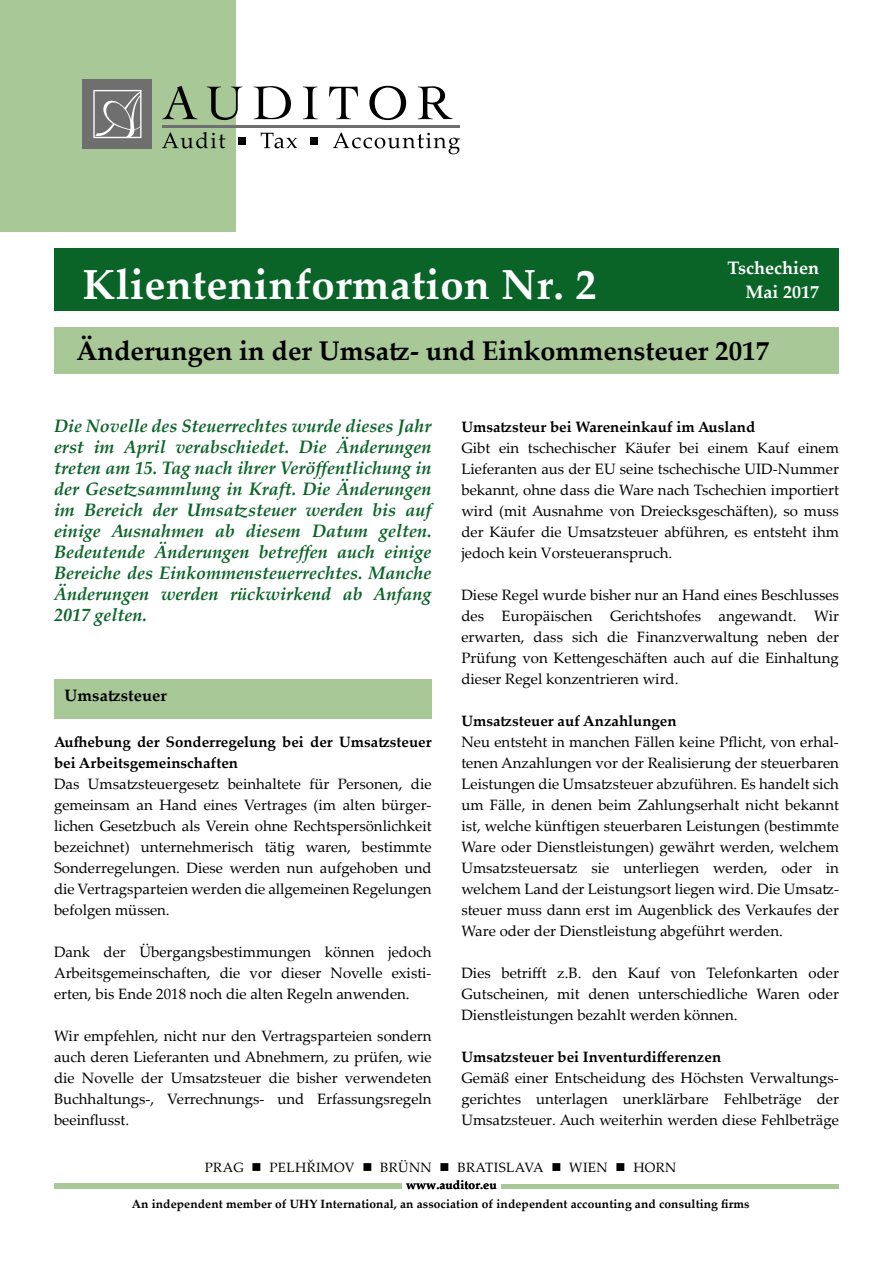
<style>
.page{position:relative;width:893px;height:1263px;background:#fff}
.page>*{position:absolute;margin:0;border:0;box-sizing:border-box;transform-origin:0 0}
.t1{font:700 42px "Palatino Linotype";letter-spacing:.01em;color:#fff}
.t2{font:700 27px "Palatino Linotype";color:#000}
.t3{font:italic 700 18px/21px "Palatino Linotype";color:#0a6428;text-align:justify}
.t4{font:700 18px/24px "Palatino Linotype";color:#fff;text-align:right}
.t5{font:700 16.5px "Palatino Linotype";letter-spacing:.005em;color:#000}
.t6{font:15px/21px "Palatino Linotype";color:#000;text-align:justify}
.t7{font:700 15px/21px "Palatino Linotype";color:#000}
.t8{font:13.5px "Palatino Linotype";letter-spacing:.025em;color:#000}
.t9{font:700 12px/19px "Palatino Linotype";letter-spacing:.01em;color:#000}
</style>
<div class="page">
<div style="left:54px;top:1184px;width:347px;height:5px;background:#a8c898"></div>
<div style="left:501px;top:1184px;width:338px;height:5px;background:#a8c898"></div>
<div style="left:0;top:0;width:235px;height:232px;background:#a8c898"></div>
<div style="left:83px;top:80px;width:69px;height:69px;background:#706f6f"></div>
<svg style="left:93px;top:90px;width:49px;height:48px"></svg>
<svg style="left:162px;top:86px;width:35px;height:33px"></svg>
<svg style="left:207px;top:87px;width:35px;height:33px"></svg>
<svg style="left:254px;top:86px;width:37px;height:33px"></svg>
<svg style="left:303px;top:87px;width:15px;height:32px"></svg>
<svg style="left:329px;top:87px;width:29px;height:32px"></svg>
<svg style="left:369px;top:86px;width:37px;height:34px"></svg>
<svg style="left:418px;top:86px;width:35px;height:33px"></svg>
<hr style="left:162px;top:126px;width:297px;height:2px;background:#706f6f">
<svg style="left:162px;top:132px;width:63px;height:16px"></svg>
<div style="left:238px;top:137px;width:8px;height:8px;background:#000"></div>
<svg style="left:261px;top:133px;width:36px;height:15px"></svg>
<div style="left:311px;top:137px;width:7px;height:8px;background:#000"></div>
<svg style="left:333px;top:133px;width:127px;height:21px"></svg>
<div style="left:54px;top:248px;width:785px;height:63px;background:#0a6428"></div>
<div style="left:54px;top:327px;width:785px;height:47px;background:#a8c898"></div>
<div style="left:54px;top:679px;width:378px;height:39px;background:#a8c898"></div>
<p class="t4" style="left:727px;top:256px;width:93px">Tschechien<br>Mai 2017</p>
<h1 class="t1" style="left:83px;top:255px;width:515px">Klienteninformation Nr. 2</h1>
<h2 class="t2" style="left:76px;top:332px;width:694px">Änderungen in der Umsatz- und Einkommensteuer 2017</h2>
<p class="t3" style="left:54px;top:415px;width:379px">Die Novelle des Steuerrechtes wurde dieses Jahr erst im April verabschiedet. Die Änderungen treten am 15. Tag nach ihrer Veröffentlichung in der Gesetzsammlung in Kraft. Die Änderungen im Bereich der Umsatzsteuer werden bis auf einige Ausnahmen ab diesem Datum gelten.<br>Bedeutende Änderungen betreffen auch einige Bereiche des Einkommensteuerrechtes. Manche Änderungen werden rückwirkend ab Anfang 2017 gelten.</p>
<p class="t5" style="left:65px;top:684px;width:104px">Umsatzsteuer</p>
<p class="t7" style="left:54px;top:731px;width:379px">Aufhebung der Sonderregelung bei der Umsatzsteuer bei Arbeitsgemeinschaften</p>
<p class="t6" style="left:54px;top:773px;width:379px">Das Umsatzsteuergesetz beinhaltete für Personen, die gemeinsam an Hand eines Vertrages (im alten bürger&shy;lichen Gesetzbuch als Verein ohne Rechtspersönlichkeit bezeichnet) unternehmerisch tätig waren, bestimmte Sonderregelungen. Diese werden nun aufgehoben und die Vertragsparteien werden die allgemeinen Regelungen befolgen müssen.</p>
<p class="t6" style="left:54px;top:941px;width:379px">Dank der Übergangsbestimmungen können jedoch Arbeitsgemeinschaften, die vor dieser Novelle existi&shy;erten, bis Ende 2018 noch die alten Regeln anwenden.</p>
<p class="t6" style="left:54px;top:1025px;width:379px">Wir empfehlen, nicht nur den Vertragsparteien sondern auch deren Lieferanten und Abnehmern, zu prüfen, wie die Novelle der Umsatzsteuer die bisher verwendeten Buchhaltungs-, Verrechnungs- und Erfassungsregeln beeinflusst.</p>
<p class="t7" style="left:461px;top:416px;width:295px">Umsatzsteur bei Wareneinkauf im Ausland</p>
<p class="t6" style="left:461px;top:437px;width:379px">Gibt ein tschechischer Käufer bei einem Kauf einem Lieferanten aus der EU seine tschechische UID-Nummer bekannt, ohne dass die Ware nach Tschechien importiert wird (mit Ausnahme von Dreiecksgeschäften), so muss der Käufer die Umsatzsteuer abführen, es entsteht ihm jedoch kein Vorsteueranspruch.</p>
<p class="t6" style="left:461px;top:584px;width:379px">Diese Regel wurde bisher nur an Hand eines Beschlusses des Europäischen Gerichtshofes angewandt. Wir erwarten, dass sich die Finanzverwaltung neben der Prüfung von Kettengeschäften auch auf die Einhaltung dieser Regel konzentrieren wird.</p>
<p class="t7" style="left:461px;top:710px;width:217px">Umsatzsteuer auf Anzahlungen</p>
<p class="t6" style="left:461px;top:731px;width:379px">Neu entsteht in manchen Fällen keine Pflicht, von erhal&shy;tenen Anzahlungen vor der Realisierung der steuerbaren Leistungen die Umsatzsteuer abzuführen. Es handelt sich um Fälle, in denen beim Zahlungserhalt nicht bekannt ist, welche künftigen steuerbaren Leistungen (bestimmte Ware oder Dienstleistungen) gewährt werden, welchem Umsatzsteuersatz sie unterliegen werden, oder in welchem Land der Leistungsort liegen wird. Die Umsatz&shy;steuer muss dann erst im Augenblick des Verkaufes der Ware oder der Dienstleistung abgeführt werden.</p>
<p class="t6" style="left:461px;top:962px;width:379px">Dies betrifft z.B. den Kauf von Telefonkarten oder Gutscheinen, mit denen unterschiedliche Waren oder Dienstleistungen bezahlt werden können.</p>
<p class="t7" style="left:461px;top:1046px;width:261px">Umsatzsteuer bei Inventurdifferenzen</p>
<p class="t6" style="left:461px;top:1067px;width:379px">Gemäß einer Entscheidung des Höchsten Verwaltungs&shy;gerichtes unterlagen unerklärbare Fehlbeträge der Umsatzsteuer. Auch weiterhin werden diese Fehlbeträge</p>
<p class="t8" style="left:205px;top:1158px;width:473px">PRAG ■ PELHŘIMOV ■ BRÜNN ■ BRATISLAVA ■ WIEN ■ HORN</p>
<p class="t9" style="left:132px;top:1175px;width:619px;text-indent:274px">www.auditor.eu<br>An independent member of UHY International, an association of independent accounting and consulting firms</p>
</div>
